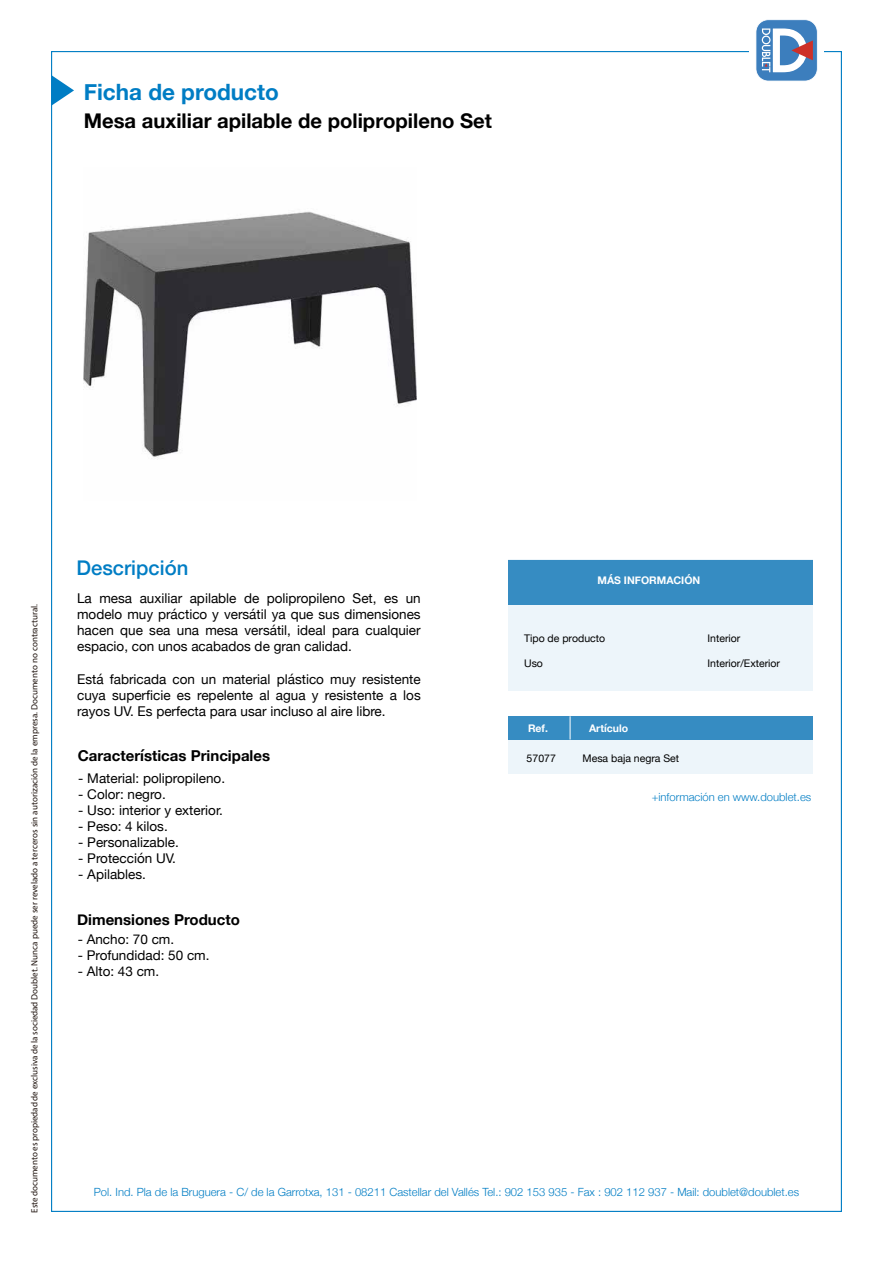
<style>
.page{position:relative;width:893px;height:1263px;background:#fff}
.page>*{position:absolute;margin:0;border:0;box-sizing:border-box;transform-origin:0 0}
.t1{font:700 22.5px "Helvetica Neue";color:#007dc4}
.t2{font:700 20.25px "Helvetica Neue";color:#000}
.t3{font:500 20.25px "Helvetica Neue";color:#007dc4}
.t4{font:700 15px "Helvetica Neue";color:#000}
.t5{font:13.5px/16.2px "Helvetica Neue";color:#000;text-align:justify}
.t6{font:13.35px "Helvetica Neue";color:#000}
.t7{font:300 11.25px "Helvetica Neue";color:#007dc4}
.t8{font:10.5px "Helvetica Neue";color:#000}
.t9{font:700 10.5px "Helvetica Neue";color:#fff}
.t10{font:9px "Myriad Pro";color:#1e120d}
</style>
<div class="page">
<svg style="left:51px;top:75px;width:23px;height:31px"></svg>
<div style="left:508px;top:560px;width:304px;height:131px;background:#edf5fa"></div>
<div style="left:508px;top:560px;width:304px;height:44px;background:#368cc2"></div>
<div style="left:508px;top:719px;width:304px;height:54px;background:#edf5fa"></div>
<div style="left:508px;top:716px;width:304px;height:23px;background:#368cc2"></div>
<svg style="left:570px;top:716px;width:1px;height:23px"></svg>
<svg style="left:756px;top:19px;width:62px;height:62px"></svg>
<img style="left:83px;top:211px;width:333px;height:249px">
<h1 class="t1" style="left:84px;top:75px;width:197px">Ficha de producto</h1>
<h2 class="t2" style="left:84px;top:105px;width:410px">Mesa auxiliar apilable de polipropileno Set</h2>
<p class="t10" style="left:29px;top:1213px;width:610px;rotate:-90deg">Este documento es propiedad de exclusiva de la sociedad Doublet. Nunca puede ser revelado a terceros sin autorización de la empresa. Documento no contractural.</p>
<h2 class="t3" style="left:77px;top:551px;width:113px">Descripción</h2>
<p class="t5" style="left:77px;top:591px;width:345px">La mesa auxiliar apilable de polipropileno Set, es un modelo muy práctico y versátil ya que sus dimensiones hacen que sea una mesa versátil, ideal para cualquier espacio, con unos acabados de gran calidad.</p>
<p class="t5" style="left:77px;top:672px;width:345px">Está fabricada con un material plástico muy resistente cuya superficie es repelente al agua y resistente a los rayos UV. Es perfecta para usar incluso al aire libre.</p>
<p class="t4" style="left:78px;top:743px;width:194px">Características Principales</p>
<p class="t6" style="left:78px;top:768px;width:148px">- Material: polipropileno.</p>
<p class="t6" style="left:78px;top:784px;width:89px">- Color: negro.</p>
<p class="t6" style="left:78px;top:800px;width:146px">- Uso: interior y exterior.</p>
<p class="t6" style="left:78px;top:816px;width:91px">- Peso: 4 kilos.</p>
<p class="t6" style="left:78px;top:833px;width:102px">- Personalizable.</p>
<p class="t6" style="left:78px;top:849px;width:99px">- Protección UV.</p>
<p class="t6" style="left:78px;top:865px;width:69px">- Apilables.</p>
<p class="t4" style="left:77px;top:907px;width:164px">Dimensiones Producto</p>
<p class="t6" style="left:78px;top:929px;width:98px">- Ancho: 70 cm.</p>
<p class="t6" style="left:78px;top:945px;width:133px">- Profundidad: 50 cm.</p>
<p class="t6" style="left:78px;top:962px;width:83px">- Alto: 43 cm.</p>
<p class="t9" style="left:597px;top:572px;width:104px">MÁS INFORMACIÓN</p>
<p class="t8" style="left:524px;top:630px;width:83px">Tipo de producto</p>
<p class="t8" style="left:524px;top:656px;width:20px">Uso</p>
<p class="t8" style="left:708px;top:630px;width:34px">Interior</p>
<p class="t8" style="left:708px;top:656px;width:74px">Interior/Exterior</p>
<p class="t9" style="left:528px;top:719px;width:22px">Ref.</p>
<p class="t9" style="left:589px;top:719px;width:41px">Artículo</p>
<p class="t8" style="left:527px;top:751px;width:31px">57077</p>
<p class="t8" style="left:583px;top:751px;width:98px">Mesa baja negra Set</p>
<p class="t7" style="left:652px;top:788px;width:161px">+información en www.doublet.es</p>
<p class="t7" style="left:94px;top:1183px;width:707px">Pol. Ind. Pla de la Bruguera - C/ de la Garrotxa, 131 - 08211 Castellar del Vallés Tel.: 902 153 935 - Fax : 902 112 937 - Mail: doublet@doublet.es</p>
</div>
